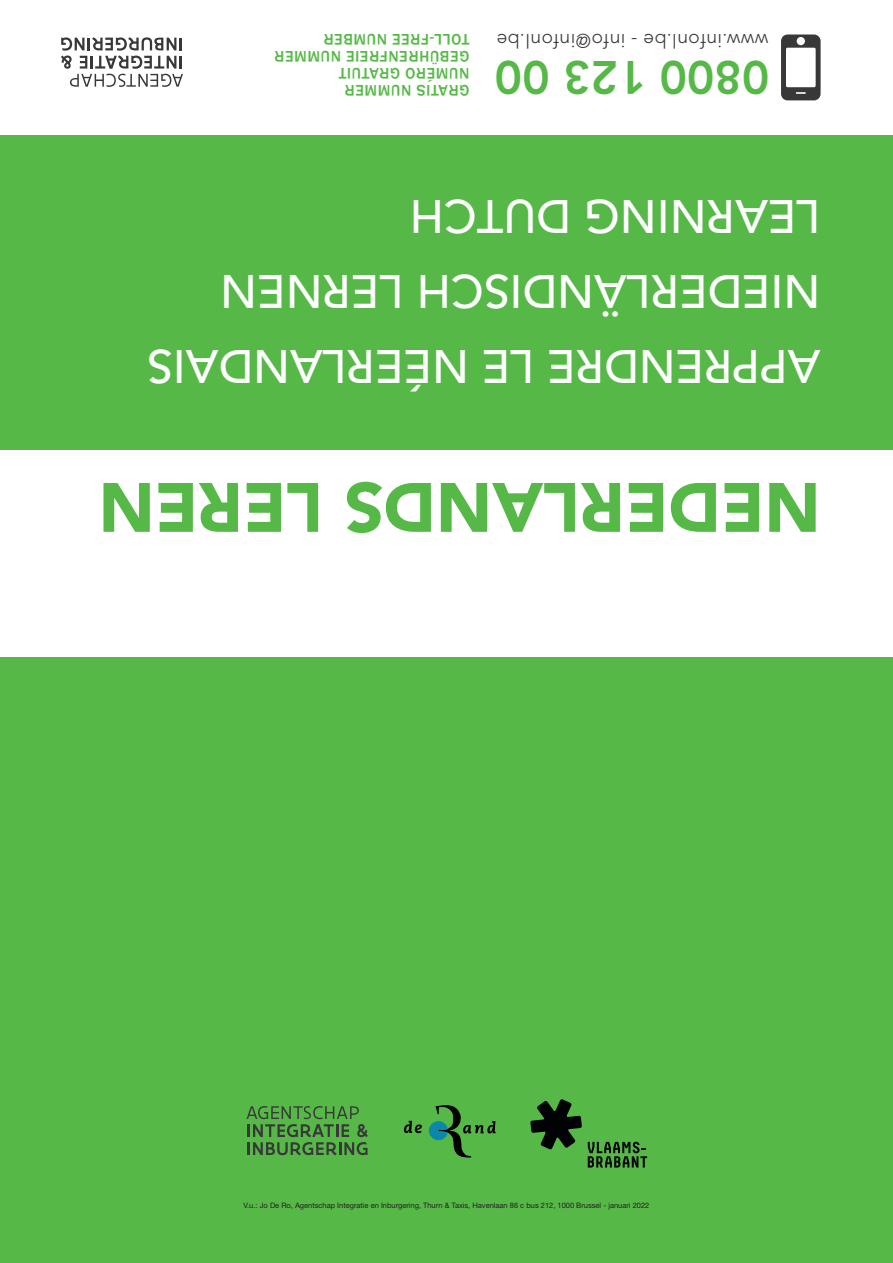
<style>
.page{position:relative;width:893px;height:1263px;background:#fff}
.page>*{position:absolute;margin:0;border:0;box-sizing:border-box;transform-origin:0 0}
.t1{font:900 69px "Avenir LT Std";color:#56b947}
.t2{font:500 46.5px "Avenir LT Std";color:#fff}
.t3{font:800 46.35px "Avenir LT Std";color:#56b947}
.t4{font:300 19.35px "Avenir LT Std";letter-spacing:.02em;color:#383839}
.t5{font:500 15.75px/17px "Franklin Gothic";letter-spacing:.04em;color:#56b947}
.t6{font:7.5px "Helvetica Neue LT Std";color:#231f20}
</style>
<div class="page">
<div style="left:0;top:135px;width:893px;height:314px;background:#56b947"></div>
<div style="left:0;top:657px;width:893px;height:606px;background:#56b947"></div>
<svg style="left:61px;top:37px;width:122px;height:50px"></svg>
<svg style="left:247px;top:1106px;width:121px;height:49px"></svg>
<svg style="left:404px;top:1121px;width:18px;height:12px"></svg>
<svg style="left:429px;top:1105px;width:67px;height:52px"></svg>
<svg style="left:530px;top:1099px;width:52px;height:51px"></svg>
<svg style="left:588px;top:1142px;width:59px;height:25px"></svg>
<svg style="left:781px;top:34px;width:40px;height:66px"></svg>
<p class="t5" style="left:469px;top:99px;width:196px;rotate:-180deg">GRATIS NUMMER<br>NUMÉRO GRATUIT<br>GEBÜHRENFREIE NUMMER<br>TOLL-FREE NUMBER</p>
<p class="t4" style="left:769px;top:52px;width:273px;rotate:-180deg">www.infonl.be - info@infonl.be</p>
<p class="t3" style="left:769px;top:104px;width:276px;rotate:-180deg">0800 123 00</p>
<p class="t2" style="left:821px;top:243px;width:412px;rotate:-180deg">LEARNING DUTCH</p>
<p class="t2" style="left:821px;top:318px;width:602px;rotate:-180deg">NIEDERLÄNDISCH LERNEN</p>
<p class="t2" style="left:821px;top:393px;width:675px;rotate:-180deg">APPRENDRE LE NÉERLANDAIS</p>
<p class="t1" style="left:821px;top:549px;width:724px;rotate:-180deg">NEDERLANDS LEREN</p>
<p class="t6" style="left:244px;top:1201px;width:407px">V.u.: Jo De Ro, Agentschap Integratie en Inburgering, Thurn &amp; Taxis, Havenlaan 86 c bus 212, 1000 Brussel - januari 2022</p>
</div>
